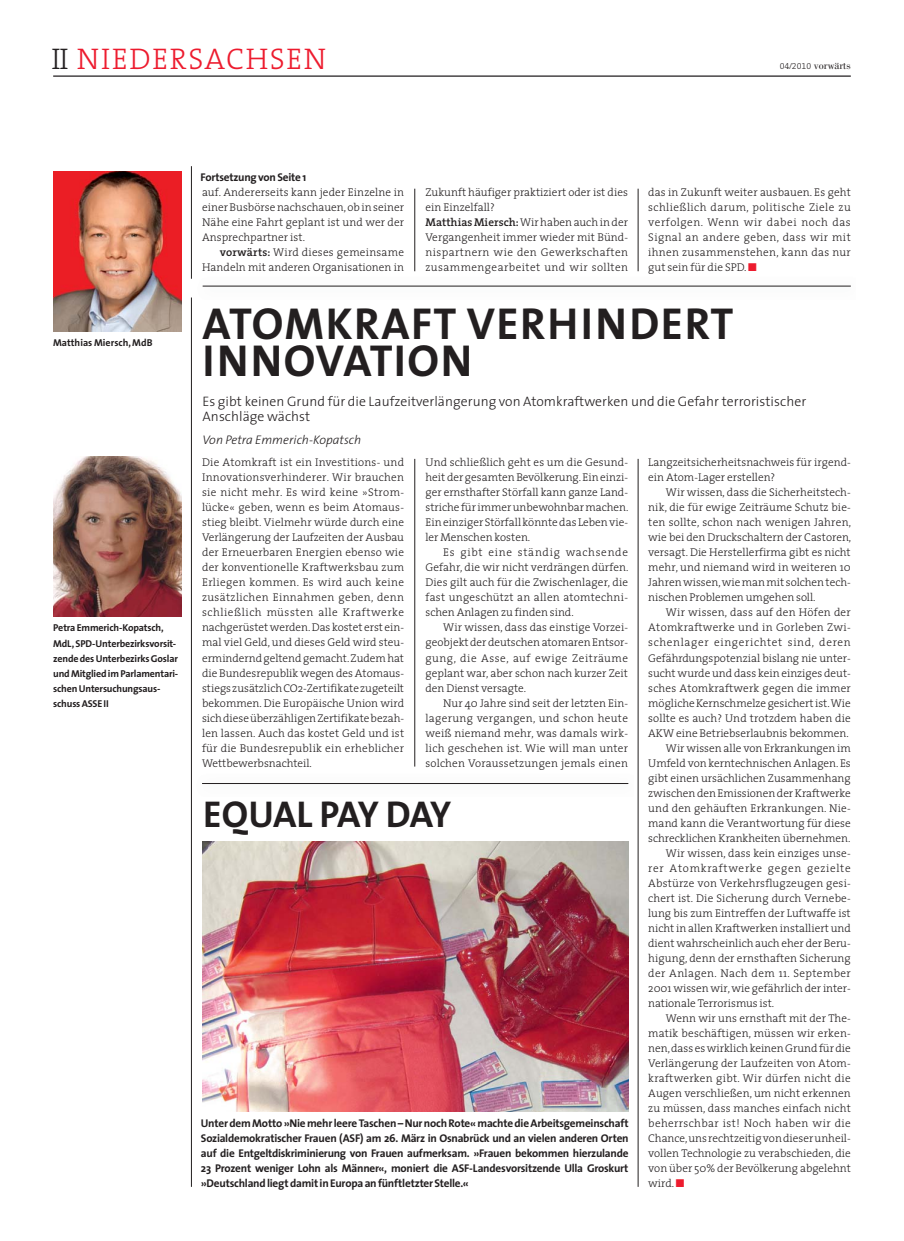
<style>
.page{position:relative;width:904px;height:1241px;background:#fff}
.page>*{position:absolute;margin:0;border:0;box-sizing:border-box;transform-origin:0 0}
.t1{font:45px/37.5px "The Sans Bold Caps";letter-spacing:.035em;color:#231f20}
.t2{font:700 37.5px "The Sans";letter-spacing:-.025em;color:#231f20}
.t3{font:30px "The Serif Light Caps";letter-spacing:.05em;color:#ed1b2e}
.t4{font:300 13.75px/15px "The Sans";letter-spacing:.005em;color:#231f20}
.t5{font:italic 300 12.5px "The Sans";letter-spacing:.005em;color:#231f20}
.t6{font:300 11.25px/15px "The Serif";letter-spacing:.005em;color:#231f20;text-align:justify}
.t7{font:700 11.25px/15px "The Sans";letter-spacing:-.02em;color:#231f20;text-align:justify}
.t8{font:300 11.25px "The Serif";letter-spacing:.025em;color:#231f20}
.t9{font:300 11.25px "The Serif";letter-spacing:.035em;color:#231f20}
.t10{font:300 11.25px "The Serif";letter-spacing:.06em;color:#231f20}
.t11{font:300 11.25px "The Serif";letter-spacing:.065em;color:#231f20}
.t12{font:11.25px "Bodoni";color:#231f20}
.t13{font:700 10px/15px "The Sans";letter-spacing:-.015em;color:#231f20}
.s1{color:#231f20}
.s2{font-family:"The Serif Light Expert";font-size:8.75px}
.s3{font-weight:600}
.s4{color:#ed1b2e}
</style>
<div class="page">
<hr style="left:53px;top:75px;width:797px;height:2px;background:#231f20">
<hr style="left:414px;top:189px;width:1px;height:82px;background:#231f20">
<hr style="left:638px;top:189px;width:1px;height:82px;background:#231f20">
<hr style="left:638px;top:459px;width:1px;height:727px;background:#231f20">
<hr style="left:191px;top:166px;width:1px;height:113px;background:#231f20">
<hr style="left:191px;top:297px;width:1px;height:889px;background:#231f20">
<hr style="left:203px;top:286px;width:647px;height:1px;background:#231f20">
<hr style="left:414px;top:459px;width:1px;height:307px;background:#231f20">
<hr style="left:202px;top:783px;width:426px;height:1px;background:#231f20">
<img style="left:203px;top:841px;width:425px;height:270px">
<img style="left:53px;top:172px;width:128px;height:159px">
<img style="left:53px;top:457px;width:128px;height:159px">
<h3 class="t3" style="left:51px;top:41px;width:276px"><span class="s1">II</span> NIEDERSACHSEN</h3>
<p class="t12" style="left:779px;top:61px;width:72px"><span class="s2">04/2010</span> vorwärts</p>
<p class="t7" style="left:200px;top:170px;width:107px">Fortsetzung von Seite 1</p>
<p class="t6" style="left:202px;top:185px;width:203px">auf. Andererseits kann jeder Einzelne in einer Busbörse nachschauen, ob in seiner Nähe eine Fahrt geplant ist und wer der Ansprechpartner ist.</p>
<p class="t6" style="left:202px;top:245px;width:203px;text-align:right"><span class="s3">vorwärts:</span> Wird dieses gemeinsame<br>Handeln mit anderen Organisationen in</p>
<p class="t6" style="left:425px;top:185px;width:204px;text-align:left">Zukunft häufiger praktiziert oder ist dies ein Einzelfall?<br><span class="s3">Matthias Miersch:</span> Wir haben auch in der Vergangenheit immer wieder mit Bünd&shy;nispartnern wie den Gewerkschaften zusammengearbeitet und wir sollten</p>
<p class="t6" style="left:648px;top:185px;width:204px">das in Zukunft weiter ausbauen. Es geht schließlich darum, politische Ziele zu verfolgen. Wenn wir dabei noch das Signal an andere geben, dass wir mit ihnen zusammenstehen, kann das nur gut sein für die SPD. <span class="s4">■</span></p>
<p class="t13" style="left:53px;top:335px;width:101px">Matthias Miersch, MdB</p>
<p class="t13" style="left:53px;top:620px;width:127px">Petra Emmerich-Kopatsch,<br>MdL, SPD-Unterbezirksvorsit&shy;zende des Unterbezirks Goslar und Mitglied im Parlamentari&shy;schen Untersuchungsaus&shy;schuss ASSE II</p>
<h1 class="t1" style="left:202px;top:304px;width:532px">ATOMKRAFT VERHINDERT<br>INNOVATION</h1>
<p class="t4" style="left:202px;top:395px;width:605px">Es gibt keinen Grund für die Laufzeitverlängerung von Atomkraftwerken und die Gefahr terroristischer<br>Anschläge wächst</p>
<p class="t5" style="left:202px;top:434px;width:160px">Von Petra Emmerich-Kopatsch</p>
<p class="t6" style="left:202px;top:455px;width:203px">Die Atomkraft ist ein Investitions- und Innovationsverhinderer. Wir brauchen sie nicht mehr. Es wird keine »Strom&shy;lücke« geben, wenn es beim Atomaus&shy;stieg bleibt. Vielmehr würde durch eine Verlängerung der Laufzeiten der Ausbau der Erneuerbaren Energien ebenso wie der konventionelle Kraftwerksbau zum Erliegen kommen. Es wird auch keine zusätzlichen Einnahmen geben, denn schließlich müssten alle Kraftwerke nachgerüstet werden. Das kostet erst ein&shy;mal viel Geld, und dieses Geld wird steu&shy;ermindernd geltend gemacht. Zudem hat die Bundesrepublik wegen des Atomaus&shy;stiegs zusätzlich CO2-Zertifikate zugeteilt bekommen. Die Europäische Union wird sich diese überzähligen Zertifikate bezah&shy;len lassen. Auch das kostet Geld und ist für die Bundesrepublik ein erheblicher Wettbewerbsnachteil.</p>
<p class="t6" style="left:425px;top:455px;width:204px">Und schließlich geht es um die Gesund&shy;heit der gesamten Bevölkerung. Ein einzi&shy;ger ernsthafter Störfall kann ganze Land&shy;striche für immer unbewohnbar machen.<br>Ein einziger Störfall könnte das Leben vie&shy;ler Menschen kosten.</p>
<p class="t6" style="left:425px;top:545px;width:204px;text-indent:18px">Es gibt eine ständig wachsende Gefahr, die wir nicht verdrängen dürfen.<br>Dies gilt auch für die Zwischenlager, die fast ungeschützt an allen atomtechni&shy;schen Anlagen zu finden sind.</p>
<p class="t6" style="left:425px;top:620px;width:204px;text-indent:18px">Wir wissen, dass das einstige Vorzei&shy;geobjekt der deutschen atomaren Entsor&shy;gung, die Asse, auf ewige Zeiträume geplant war, aber schon nach kurzer Zeit den Dienst versagte.</p>
<p class="t6" style="left:425px;top:695px;width:204px;text-indent:18px">Nur 40 Jahre sind seit der letzten Ein&shy;lagerung vergangen, und schon heute weiß niemand mehr, was damals wirk&shy;lich geschehen ist. Wie will man unter solchen Voraussetzungen jemals einen</p>
<h2 class="t2" style="left:203px;top:794px;width:249px">EQUAL PAY DAY</h2>
<p class="t7" style="left:201px;top:1115px;width:429px">Unter dem Motto »Nie mehr leere Taschen – Nur noch Rote« machte die Arbeitsgemeinschaft Sozialdemokratischer Frauen (ASF) am 26. März in Osnabrück und an vielen anderen Orten auf die Entgeltdiskriminierung von Frauen aufmerksam. »Frauen bekommen hierzulande 23 Prozent weniger Lohn als Männer«, moniert die ASF-Landesvorsitzende Ulla Groskurt »Deutschland liegt damit in Europa an fünftletzter Stelle.«</p>
<p class="t6" style="left:648px;top:455px;width:204px">Langzeitsicherheitsnachweis für irgend&shy;ein Atom-Lager erstellen?</p>
<p class="t6" style="left:648px;top:485px;width:204px;text-indent:18px">Wir wissen, dass die Sicherheitstech&shy;nik, die für ewige Zeiträume Schutz bie&shy;ten sollte, schon nach wenigen Jahren, wie bei den Druckschaltern der Castoren, versagt. Die Herstellerfirma gibt es nicht mehr, und niemand wird in weiteren 10<br>Jahren wissen, wie man mit solchen tech&shy;nischen Problemen umgehen soll.</p>
<p class="t6" style="left:666px;top:605px;width:186px">Wir wissen, dass auf den Höfen der</p>
<p class="t8" style="left:648px;top:622px;width:204px">Atomkraftwerke und in Gorleben Zwi-</p>
<p class="t10" style="left:648px;top:637px;width:204px">schenlager eingerichtet sind, deren</p>
<p class="t6" style="left:648px;top:650px;width:204px">Gefährdungspotenzial bislang nie unter-</p>
<p class="t6" style="left:648px;top:665px;width:204px">sucht wurde und dass kein einziges deut-</p>
<p class="t6" style="left:648px;top:680px;width:204px">sches Atomkraftwerk gegen die immer</p>
<p class="t6" style="left:648px;top:695px;width:204px">mögliche Kernschmelze gesichert ist. Wie</p>
<p class="t6" style="left:648px;top:710px;width:204px">sollte es auch? Und trotzdem haben die</p>
<p class="t6" style="left:648px;top:725px;width:202px">AKW eine Betriebserlaubnis bekommen.</p>
<p class="t6" style="left:666px;top:740px;width:186px">Wir wissen alle von Erkrankungen im</p>
<p class="t6" style="left:648px;top:755px;width:204px">Umfeld von kerntechnischen Anlagen. Es</p>
<p class="t6" style="left:648px;top:770px;width:204px">gibt einen ursächlichen Zusammenhang</p>
<p class="t6" style="left:648px;top:785px;width:204px">zwischen den Emissionen der Kraftwerke</p>
<p class="t6" style="left:648px;top:800px;width:204px">und den gehäuften Erkrankungen. Nie-</p>
<p class="t6" style="left:648px;top:815px;width:204px">mand kann die Verantwortung für diese</p>
<p class="t6" style="left:648px;top:830px;width:204px">schrecklichen Krankheiten übernehmen.</p>
<p class="t6" style="left:666px;top:845px;width:186px">Wir wissen, dass kein einziges unse-</p>
<p class="t11" style="left:648px;top:862px;width:204px">rer Atomkraftwerke gegen gezielte</p>
<p class="t6" style="left:648px;top:875px;width:204px">Abstürze von Verkehrsflugzeugen gesi-</p>
<p class="t6" style="left:648px;top:890px;width:204px">chert ist. Die Sicherung durch Vernebe-</p>
<p class="t6" style="left:648px;top:905px;width:204px">lung bis zum Eintreffen der Luftwaffe ist</p>
<p class="t6" style="left:648px;top:920px;width:204px">nicht in allen Kraftwerken installiert und</p>
<p class="t6" style="left:648px;top:935px;width:204px">dient wahrscheinlich auch eher der Beru-</p>
<p class="t6" style="left:648px;top:950px;width:204px">higung, denn der ernsthaften Sicherung</p>
<p class="t9" style="left:648px;top:967px;width:204px">der Anlagen. Nach dem 11. September</p>
<p class="t6" style="left:648px;top:980px;width:204px">2001 wissen wir, wie gefährlich der inter-</p>
<p class="t6" style="left:648px;top:995px;width:127px">nationale Terrorismus ist.</p>
<p class="t6" style="left:666px;top:1010px;width:186px">Wenn wir uns ernsthaft mit der The-</p>
<p class="t6" style="left:648px;top:1025px;width:204px">matik beschäftigen, müssen wir erken-</p>
<p class="t6" style="left:648px;top:1040px;width:204px">nen, dass es wirklich keinen Grund für die</p>
<p class="t6" style="left:648px;top:1055px;width:204px">Verlängerung der Laufzeiten von Atom-</p>
<p class="t8" style="left:648px;top:1072px;width:204px">kraftwerken gibt. Wir dürfen nicht die</p>
<p class="t6" style="left:648px;top:1085px;width:204px">Augen verschließen, um nicht erkennen</p>
<p class="t6" style="left:648px;top:1100px;width:204px">zu müssen, dass manches einfach nicht</p>
<p class="t9" style="left:648px;top:1117px;width:204px">beherrschbar ist! Noch haben wir die</p>
<p class="t6" style="left:648px;top:1130px;width:204px">Chance, uns rechtzeitig von dieser unheil-</p>
<p class="t6" style="left:648px;top:1145px;width:204px">vollen Technologie zu verabschieden, die</p>
<p class="t6" style="left:648px;top:1160px;width:204px">von über 50% der Bevölkerung abgelehnt</p>
<p class="t6" style="left:648px;top:1175px;width:37px">wird. <span class="s4">■</span></p>
</div>
